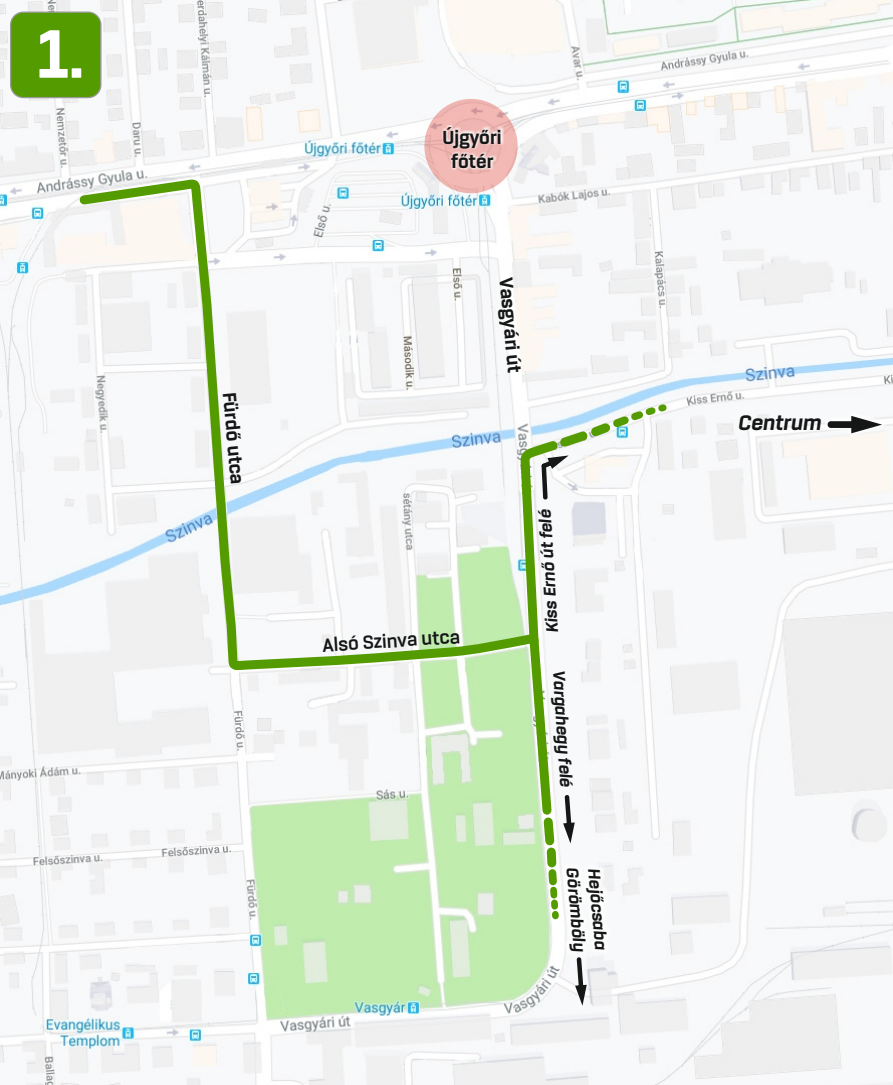
<style>
.page{position:relative;width:893px;height:1085px;background:#fff}
.page>*{position:absolute;margin:0;border:0;box-sizing:border-box;transform-origin:0 0}
.t1{font:700 73.58px "Rogan";color:#fff}
.t2{font:italic 700 22.5px "Rogan";color:#151616}
.t3{font:700 20.25px/24.3px "Rogan";letter-spacing:-.005em;color:#151616;text-align:center}
.t4{font:italic 700 18px "Rogan";color:#151616}
</style>
<div class="page">
<img style="left:0;top:0;width:893px;height:1084px">
<svg style="left:74px;top:173px;width:470px;height:496px"></svg>
<div style="left:547px;top:851px;width:9px;height:11px;background:#549b00"></div>
<div style="left:548px;top:873px;width:9px;height:8px;background:#549b00"></div>
<div style="left:550px;top:889px;width:7px;height:6px;background:#549b00"></div>
<svg style="left:551px;top:902px;width:7px;height:4px"></svg>
<svg style="left:524px;top:402px;width:139px;height:452px"></svg>
<svg style="left:575px;top:957px;width:12px;height:48px"></svg>
<div style="left:10px;top:12px;width:92px;height:86px;background:#549b00;border:1px solid #999;border-radius:13px"></div>
<svg style="left:436px;top:174px;width:73px;height:14px"></svg>
<div style="left:424px;top:99px;width:94px;height:94px;background:#dd2b1c;border-radius:50%;opacity:.33"></div>
<div style="left:441px;top:125px;width:62px;height:45px;background:#fff;opacity:.98"></div>
<div style="left:824px;top:412px;width:62px;height:25px;background:#f8f8fa"></div>
<svg style="left:828px;top:416px;width:54px;height:17px"></svg>
<div style="left:562px;top:863px;width:49px;height:92px;background:#fff"></div>
<h1 class="t1" style="left:37px;top:22px;width:48px">1.</h1>
<p class="t3" style="left:240px;top:391px;width:94px;rotate:85deg">Fürdő utca</p>
<p class="t3" style="left:442px;top:126px;width:61px">Újgyőri főtér</p>
<p class="t3" style="left:517px;top:276px;width:97px;rotate:85deg">Vasgyári út</p>
<p class="t3" style="left:322px;top:634px;width:139px;rotate:-4deg">Alsó Szinva utca</p>
<p class="t4" style="left:544px;top:632px;width:125px;rotate:-93deg">Kiss Ernő út felé</p>
<p class="t4" style="left:567px;top:669px;width:119px;rotate:86deg">Vargahegy felé</p>
<p class="t4" style="left:580px;top:867px;width:86px;rotate:85deg">Görömböly</p>
<p class="t4" style="left:602px;top:867px;width:83px;rotate:85deg">Hejőcsaba</p>
<p class="t2" style="left:739px;top:412px;width:85px">Centrum</p>
</div>
